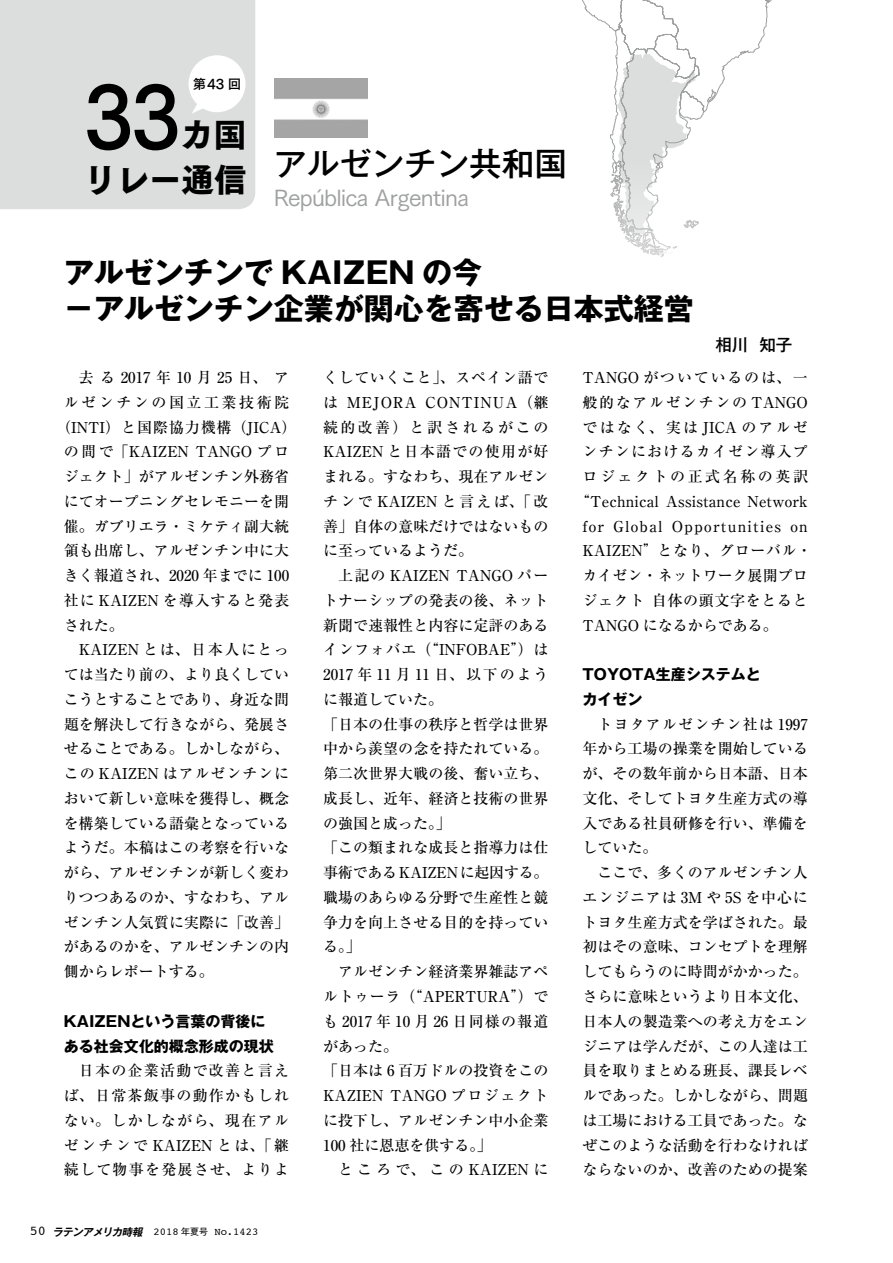
<style>
.page{position:relative;width:893px;height:1263px;background:#fff}
.page>*{position:absolute;margin:0;border:0;box-sizing:border-box;transform-origin:0 0}
.t1{font:500 32.55px "Gothic MB101 Pro";color:#000}
.t2{font:32.55px "Tsuku Go Pro H";color:#000}
.t3{font:700 30px/36px "Gothic MB101 Pro";color:#000}
.t4{font:22.5px "Tsuku Go Pro M";letter-spacing:-.035em;color:#9fa0a0}
.t5{font:500 16.5px "Gothic MB101 Pro";color:#000}
.t6{font:500 15px/24.8px "Ryumin Pro";color:#000;text-align:justify}
.t7{font:700 15px/24.8px "Gothic MB101 Pro";color:#000}
.t8{font:500 15px "Ryumin Pro";letter-spacing:.06em;color:#000}
.t9{font:500 15px "Ryumin Pro";letter-spacing:.17em;color:#000}
.t10{font:500 15px "Ryumin Pro";letter-spacing:.085em;color:#000}
.t11{font:500 15px "Ryumin Pro";letter-spacing:.03em;color:#000}
.t12{font:500 15px "Ryumin Pro";letter-spacing:.04em;color:#000}
.t13{font:500 15px "Ryumin Pro";letter-spacing:.36em;color:#000}
.t14{font:500 15px "Ryumin Pro";letter-spacing:.105em;color:#000}
.t15{font:500 15px "Ryumin Pro";letter-spacing:.12em;color:#000}
.t16{font:500 15px "Ryumin Pro";letter-spacing:.11em;color:#000}
.t17{font:500 15px "Ryumin Pro";letter-spacing:.14em;color:#000}
.t18{font:500 15px "Ryumin Pro";letter-spacing:.275em;color:#000}
.t19{font:500 15px "Ryumin Pro";letter-spacing:.08em;color:#000}
.t20{font:500 15px "Ryumin Pro";letter-spacing:.045em;color:#000}
.t21{font:13.5px "Tsuku Go Pro B";color:#000}
.t22{font:10.5px "Courier";color:#000}
.s1{font-size:13.5px}
.s2{font-family:"Gothic MB101 Pro De";font-weight:700;font-style:italic}
.s3{font-family:"Gothic MB101 Pro";font-size:9px}
</style>
<div class="page">
<svg style="left:582px;top:0;width:190px;height:257px"></svg>
<div style="left:0;top:0;width:255px;height:209px;background:#dcdddd"></div>
<div style="left:189px;top:55px;width:57px;height:57px;background:#fff;border-radius:50%"></div>
<svg style="left:192px;top:101px;width:16px;height:13px"></svg>
<img style="left:274px;top:79px;width:94px;height:58px">
<div style="left:86px;top:82px;width:92px;height:69px;background:#dcdddd"></div>
<p class="t21" style="left:193px;top:72px;width:50px">第43 回</p>
<h1 class="t2" style="left:181px;top:117px;width:67px">カ国</h1>
<h1 class="t2" style="left:84px;top:161px;width:164px">リレー通信</h1>
<h1 class="t1" style="left:274px;top:136px;width:294px">アルゼンチン共和国</h1>
<h3 class="t4" style="left:274px;top:179px;width:197px">República Argentina</h3>
<h2 class="t3" style="left:64px;top:250px;width:632px">アルゼンチンで KAIZEN の今<br>－アルゼンチン企業が関心を寄せる日本式経営</h2>
<p class="t5" style="left:715px;top:331px;width:78px">相川 知子</p>
<p class="t13" style="left:79px;top:366px;width:212px">去る2017年10月25日、ア</p>
<p class="t9" style="left:64px;top:390px;width:227px">ルゼンチンの国立工業技術院</p>
<p class="t11" style="left:56px;top:415px;width:242px">（INTI）と国際協力機構（JICA）</p>
<p class="t6" style="left:64px;top:438px;width:227px">の間で「KAIZEN TANGO プロ</p>
<p class="t6" style="left:64px;top:463px;width:227px">ジェクト」がアルゼンチン外務省</p>
<p class="t6" style="left:64px;top:488px;width:227px">にてオープニングセレモニーを開</p>
<p class="t6" style="left:64px;top:513px;width:227px">催。ガブリエラ・ミケティ副大統</p>
<p class="t6" style="left:64px;top:537px;width:227px">領も出席し、アルゼンチン中に大</p>
<p class="t6" style="left:64px;top:562px;width:227px">きく報道され、2020 年までに 100</p>
<p class="t8" style="left:64px;top:588px;width:227px">社に KAIZEN を導入すると発表</p>
<p class="t6" style="left:64px;top:612px;width:61px">された。</p>
<p class="t14" style="left:79px;top:638px;width:212px">KAIZEN とは、日本人にとっ</p>
<p class="t6" style="left:64px;top:661px;width:227px">ては当たり前の、より良くしてい</p>
<p class="t6" style="left:64px;top:686px;width:227px">こうとすることであり、身近な問</p>
<p class="t6" style="left:64px;top:711px;width:227px">題を解決して行きながら、発展さ</p>
<p class="t6" style="left:64px;top:735px;width:227px">せることである。しかしながら、</p>
<p class="t8" style="left:64px;top:762px;width:227px">この KAIZEN はアルゼンチンに</p>
<p class="t6" style="left:64px;top:785px;width:227px">おいて新しい意味を獲得し、概念</p>
<p class="t6" style="left:64px;top:810px;width:227px">を構築している語彙となっている</p>
<p class="t6" style="left:64px;top:834px;width:227px">ようだ。本稿はこの考察を行いな</p>
<p class="t6" style="left:64px;top:859px;width:227px">がら、アルゼンチンが新しく変わ</p>
<p class="t6" style="left:64px;top:884px;width:227px">りつつあるのか、すなわち、アル</p>
<p class="t6" style="left:64px;top:909px;width:227px">ゼンチン人気質に実際に「改善」</p>
<p class="t6" style="left:64px;top:933px;width:227px">があるのかを、アルゼンチンの内</p>
<p class="t6" style="left:64px;top:958px;width:151px">側からレポートする。</p>
<p class="t7" style="left:64px;top:1007px;width:211px">KAIZENという言葉の背後にある社会文化的概念形成の現状</p>
<p class="t6" style="left:64px;top:1057px;width:227px;text-indent:15px">日本の企業活動で改善と言えば、日常茶飯事の動作かもしれない。しかしながら、現在アルゼンチンで KAIZEN とは、「継続して物事を発展させ、よりよ</p>
<p class="t22" style="left:30px;top:1223px;width:230px"><span class="s1">50</span> <span class="s2">ラテンアメリカ時報</span> 2018 <span class="s3">年夏号</span> No.1423</p>
<p class="t6" style="left:323px;top:364px;width:227px">くしていくこと」、スペイン語では MEJORA CONTINUA（継続的改善）と訳されるがこのKAIZEN と日本語での使用が好まれる。すなわち、現在アルゼンチンで KAIZEN と言えば、「改善」自体の意味だけではないものに至っているようだ。</p>
<p class="t6" style="left:323px;top:562px;width:227px;text-align:left;text-indent:15px">上記の KAIZEN TANGO パートナーシップの発表の後、ネット新聞で速報性と内容に定評のあるインフォバエ（“INFOBAE”）は<br>2017 年 11 月 11 日、以下のように報道していた。<br>「日本の仕事の秩序と哲学は世界中から羨望の念を持たれている。第二次世界大戦の後、奮い立ち、成長し、近年、経済と技術の世界の強国と成った。」<br>「この類まれな成長と指導力は仕事術であるKAIZENに起因する。職場のあらゆる分野で生産性と競争力を向上させる目的を持っている。」</p>
<p class="t6" style="left:323px;top:958px;width:227px;text-align:left;text-indent:15px">アルゼンチン経済業界雑誌アペルトゥーラ（“APERTURA”）でも 2017 年 10 月 26 日同様の報道があった。<br>「日本は 6 百万ドルの投資をこの<br>KAZIEN TANGO プロジェクトに投下し、アルゼンチン中小企業<br>100 社に恩恵を供する。」</p>
<p class="t18" style="left:338px;top:1158px;width:212px">ところで、このKAIZENに</p>
<p class="t15" style="left:583px;top:366px;width:227px">TANGO がついているのは、一</p>
<p class="t16" style="left:583px;top:390px;width:227px">般的なアルゼンチンの TANGO</p>
<p class="t17" style="left:583px;top:415px;width:227px">ではなく、実は JICA のアルゼ</p>
<p class="t19" style="left:583px;top:440px;width:227px">ンチンにおけるカイゼン導入プ</p>
<p class="t9" style="left:583px;top:465px;width:227px">ロジェクトの正式名称の英訳</p>
<p class="t6" style="left:575px;top:488px;width:234px">“Technical Assistance Network</p>
<p class="t10" style="left:583px;top:514px;width:227px">for Global Opportunities on</p>
<p class="t12" style="left:583px;top:539px;width:231px">KAIZEN”となり、グローバル・</p>
<p class="t6" style="left:583px;top:562px;width:227px">カイゼン・ネットワーク展開プロ</p>
<p class="t20" style="left:583px;top:588px;width:227px">ジェクト 自体の頭文字をとると</p>
<p class="t6" style="left:583px;top:612px;width:197px">TANGO になるからである。</p>
<p class="t7" style="left:583px;top:660px;width:180px">TOYOTA生産システムとカイゼン</p>
<p class="t6" style="left:583px;top:711px;width:227px;text-indent:15px">トヨタアルゼンチン社は 1997年から工場の操業を開始しているが、その数年前から日本語、日本文化、そしてトヨタ生産方式の導入である社員研修を行い、準備をしていた。</p>
<p class="t6" style="left:583px;top:859px;width:227px;text-indent:15px">ここで、多くのアルゼンチン人エンジニアは 3M や 5S を中心にトヨタ生産方式を学ばされた。最初はその意味、コンセプトを理解してもらうのに時間がかかった。さらに意味というより日本文化、日本人の製造業への考え方をエンジニアは学んだが、この人達は工員を取りまとめる班長、課長レベルであった。しかしながら、問題は工場における工員であった。なぜこのような活動を行わなければならないのか、改善のための提案</p>
</div>
